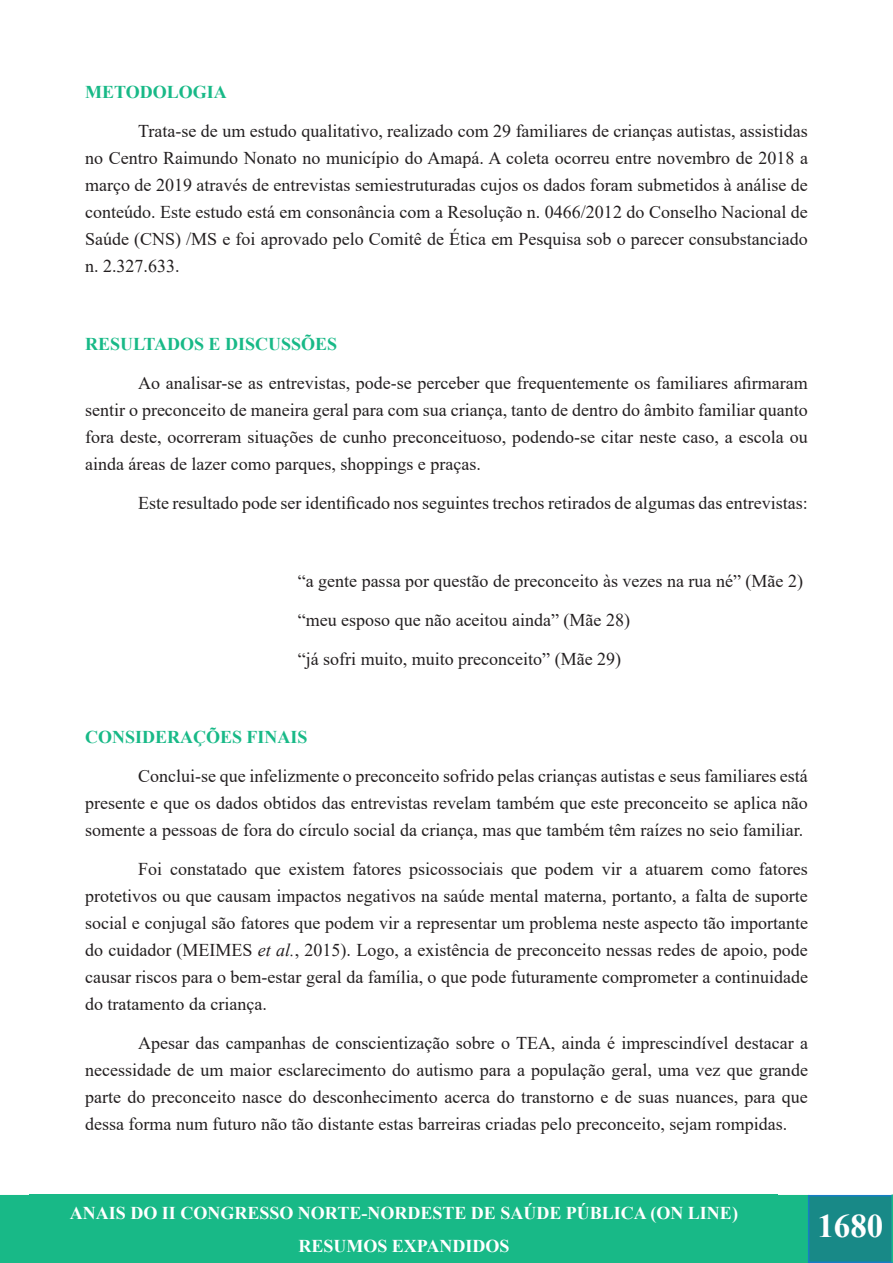
<style>
.page{position:relative;width:893px;height:1263px;background:#fff}
.page>*{position:absolute;margin:0;border:0;box-sizing:border-box;transform-origin:0 0}
.t1{font:700 33px "Times New Roman";color:#fff}
.t2{font:18px/27px "Times New Roman";color:#231f20;text-align:justify}
.t3{font:700 18px/33px "Times New Roman";color:#fff;text-align:center}
.t4{font:700 18px "Times New Roman";color:#18b987}
.s1{font-style:italic}
</style>
<div class="page">
<div style="left:0;top:1195px;width:808px;height:68px;background:#18b987"></div>
<div style="left:809px;top:1196px;width:83px;height:66px;background:#188987"></div>
<div style="left:808px;top:1195px;width:85px;height:68px;border:2px solid #167ec4"></div>
<div style="left:30px;top:1195px;width:748px;height:68px;background:#18b987"></div>
<svg style="left:891px;top:1194px;width:2px;height:68px"></svg>
<p class="t4" style="left:85px;top:79px;width:143px">METODOLOGIA</p>
<p class="t2" style="left:85px;top:116px;width:724px;text-indent:53px">Trata-se de um estudo qualitativo, realizado com 29 familiares de crianças autistas, assistidas no Centro Raimundo Nonato no município do Amapá. A coleta ocorreu entre novembro de 2018 a março de 2019 através de entrevistas semiestruturadas cujos os dados foram submetidos à análise de conteúdo. Este estudo está em consonância com a Resolução n. 0466/2012 do Conselho Nacional de Saúde (CNS) /MS e foi aprovado pelo Comitê de Ética em Pesquisa sob o parecer consubstanciado n. 2.327.633.</p>
<p class="t4" style="left:85px;top:331px;width:254px">RESULTADOS E DISCUSSÕES</p>
<p class="t2" style="left:85px;top:368px;width:724px;text-indent:53px">Ao analisar-se as entrevistas, pode-se perceber que frequentemente os familiares afirmaram sentir o preconceito de maneira geral para com sua criança, tanto de dentro do âmbito familiar quanto fora deste, ocorreram situações de cunho preconceituoso, podendo-se citar neste caso, a escola ou ainda áreas de lazer como parques, shoppings e praças.</p>
<p class="t2" style="left:138px;top:488px;width:671px">Este resultado pode ser identificado nos seguintes trechos retirados de algumas das entrevistas:</p>
<p class="t2" style="left:298px;top:566px;width:507px">“a gente passa por questão de preconceito às vezes na rua né” (Mãe 2)</p>
<p class="t2" style="left:298px;top:605px;width:334px">“meu esposo que não aceitou ainda” (Mãe 28)</p>
<p class="t2" style="left:298px;top:644px;width:325px">“já sofri muito, muito preconceito” (Mãe 29)</p>
<p class="t4" style="left:85px;top:724px;width:224px">CONSIDERAÇÕES FINAIS</p>
<p class="t2" style="left:85px;top:761px;width:724px;text-indent:53px">Conclui-se que infelizmente o preconceito sofrido pelas crianças autistas e seus familiares está presente e que os dados obtidos das entrevistas revelam também que este preconceito se aplica não somente a pessoas de fora do círculo social da criança, mas que também têm raízes no seio familiar.</p>
<p class="t2" style="left:85px;top:854px;width:724px;text-indent:53px">Foi constatado que existem fatores psicossociais que podem vir a atuarem como fatores protetivos ou que causam impactos negativos na saúde mental materna, portanto, a falta de suporte social e conjugal são fatores que podem vir a representar um problema neste aspecto tão importante do cuidador (MEIMES <span class="s1">et al.</span>, 2015). Logo, a existência de preconceito nessas redes de apoio, pode causar riscos para o bem-estar geral da família, o que pode futuramente comprometer a continuidade do tratamento da criança.</p>
<p class="t2" style="left:85px;top:1028px;width:724px;text-indent:53px">Apesar das campanhas de conscientização sobre o TEA, ainda é imprescindível destacar a necessidade de um maior esclarecimento do autismo para a população geral, uma vez que grande parte do preconceito nasce do desconhecimento acerca do transtorno e de suas nuances, para que dessa forma num futuro não tão distante estas barreiras criadas pelo preconceito, sejam rompidas.</p>
<p class="t3" style="left:70px;top:1195px;width:669px">ANAIS DO II CONGRESSO NORTE-NORDESTE DE SAÚDE PÚBLICA (ON LINE)<br>RESUMOS EXPANDIDOS</p>
<h1 class="t1" style="left:817px;top:1202px;width:67px">1680</h1>
</div>
